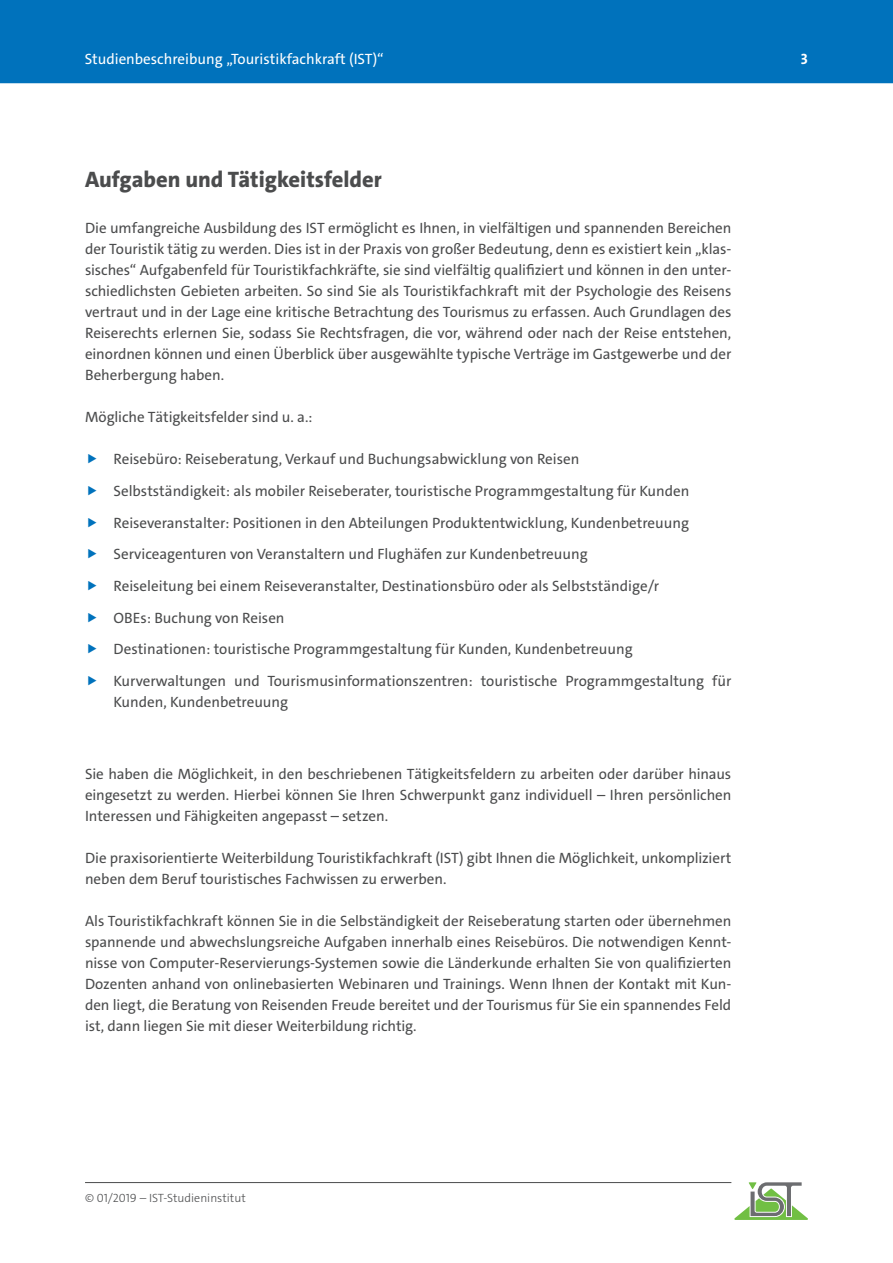
<style>
.page{position:relative;width:893px;height:1263px;background:#fff}
.page>*{position:absolute;margin:0;border:0;box-sizing:border-box;transform-origin:0 0}
.t1{font:800 22.5px "The Sans C4 s";color:#4b4c4d}
.t2{font:15px/21px "The Sans C4 s";color:#4b4c4d;text-align:justify}
.t3{font:15px "The Sans C4 s";color:#fff}
.t4{font:700 15px "The Sans C4 s";color:#fff}
.t5{font:300 12px "The Sans C4 s";color:#4b4c4d}
</style>
<div class="page">
<hr style="left:85px;top:1182px;width:646px;height:1px;background:#4b4c4d">
<svg style="left:734px;top:1182px;width:74px;height:38px"></svg>
<div style="left:0;top:0;width:893px;height:83px;background:#0072bc"></div>
<p class="t3" style="left:85px;top:49px;width:301px">Studienbeschreibung „Touristikfachkraft (IST)“</p>
<p class="t4" style="left:801px;top:49px;width:9px">3</p>
<h1 class="t1" style="left:85px;top:165px;width:298px">Aufgaben und Tätigkeitsfelder</h1>
<p class="t2" style="left:85px;top:217px;width:648px">Die umfangreiche Ausbildung des IST ermöglicht es Ihnen, in vielfältigen und spannenden Bereichen der Touristik tätig zu werden. Dies ist in der Praxis von großer Bedeutung, denn es existiert kein „klas&shy;sisches“ Aufgabenfeld für Touristikfachkräfte, sie sind vielfältig qualifiziert und können in den unter&shy;schiedlichsten Gebieten arbeiten. So sind Sie als Touristikfachkraft mit der Psychologie des Reisens vertraut und in der Lage eine kritische Betrachtung des Tourismus zu erfassen. Auch Grundlagen des Reiserechts erlernen Sie, sodass Sie Rechtsfragen, die vor, während oder nach der Reise entstehen, einordnen können und einen Überblick über ausgewählte typische Verträge im Gastgewerbe und der Beherbergung haben.</p>
<p class="t2" style="left:85px;top:406px;width:229px">Mögliche Tätigkeitsfelder sind u. a.:</p>
<p class="t2" style="left:114px;top:444px;width:619px;line-height:31.7px;text-align:left">Reisebüro: Reiseberatung, Verkauf und Buchungsabwicklung von Reisen<br>Selbstständigkeit: als mobiler Reiseberater, touristische Programmgestaltung für Kunden Reiseveranstalter: Positionen in den Abteilungen Produktentwicklung, Kundenbetreuung Serviceagenturen von Veranstaltern und Flughäfen zur Kundenbetreuung<br>Reiseleitung bei einem Reiseveranstalter, Destinationsbüro oder als Selbstständige/r<br>OBEs: Buchung von Reisen<br>Destinationen: touristische Programmgestaltung für Kunden, Kundenbetreuung Kurverwaltungen und Tourismusinformationszentren: touristische Programmgestaltung für</p>
<p class="t2" style="left:114px;top:691px;width:176px">Kunden, Kundenbetreuung</p>
<p class="t2" style="left:85px;top:763px;width:648px">Sie haben die Möglichkeit, in den beschriebenen Tätigkeitsfeldern zu arbeiten oder darüber hinaus eingesetzt zu werden. Hierbei können Sie Ihren Schwerpunkt ganz individuell – Ihren persönlichen Interessen und Fähigkeiten angepasst – setzen.</p>
<p class="t2" style="left:85px;top:847px;width:648px">Die praxisorientierte Weiterbildung Touristikfachkraft (IST) gibt Ihnen die Möglichkeit, unkompliziert neben dem Beruf touristisches Fachwissen zu erwerben.</p>
<p class="t2" style="left:85px;top:910px;width:648px">Als Touristikfachkraft können Sie in die Selbständigkeit der Reiseberatung starten oder übernehmen spannende und abwechslungsreiche Aufgaben innerhalb eines Reisebüros. Die notwendigen Kennt&shy;nisse von Computer-Reservierungs-Systemen sowie die Länderkunde erhalten Sie von qualifizierten Dozenten anhand von onlinebasierten Webinaren und Trainings. Wenn Ihnen der Kontakt mit Kun&shy;den liegt, die Beratung von Reisenden Freude bereitet und der Tourismus für Sie ein spannendes Feld ist, dann liegen Sie mit dieser Weiterbildung richtig.</p>
<p class="t5" style="left:85px;top:1190px;width:162px">© 01/2019 – IST-Studieninstitut</p>
</div>
